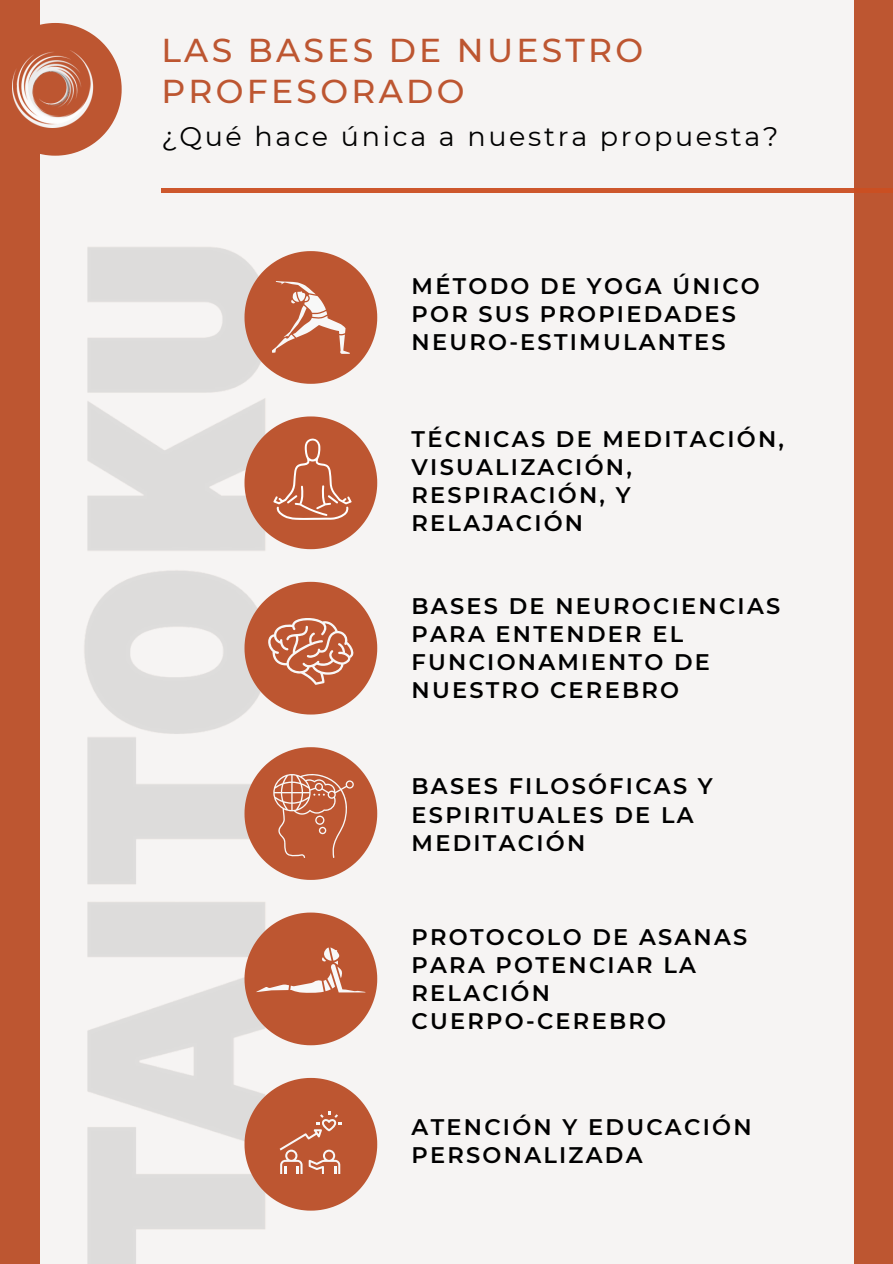
<style>
.page{position:relative;width:893px;height:1264px;background:#fff}
.page>*{position:absolute;margin:0;border:0;box-sizing:border-box;transform-origin:0 0}
.t1{font:500 33px/40.5px "Montserrat";letter-spacing:.1em;color:#bd5631}
.t2{font:27px "Montserrat";letter-spacing:.1em;color:#000}
.t3{font:600 22.5px/28.2px "Montserrat";letter-spacing:.1em;color:#000}
</style>
<div class="page">
<div style="left:0;top:0;width:892px;height:1263px;background:#bd5631"></div>
<div style="left:40px;top:0;width:813px;height:1263px;background:#f8f8f8"></div>
<hr style="left:161px;top:188px;width:731px;height:4px;background:#cd572c">
<svg style="left:12px;top:23px;width:110px;height:133px"></svg>
<img style="left:13px;top:51px;width:84px;height:76px">
<img style="left:84px;top:246px;width:182px;height:1017px">
<svg style="left:244px;top:1077px;width:133px;height:133px"></svg>
<svg style="left:244px;top:912px;width:133px;height:133px"></svg>
<svg style="left:244px;top:251px;width:133px;height:133px"></svg>
<svg style="left:244px;top:582px;width:133px;height:132px"></svg>
<svg style="left:244px;top:747px;width:133px;height:132px"></svg>
<svg style="left:244px;top:416px;width:133px;height:133px"></svg>
<p class="t1" style="left:161px;top:30px;width:483px">LAS BASES DE NUESTRO<br>PROFESORADO</p>
<p class="t2" style="left:161px;top:120px;width:618px">¿Qué hace única a nuestra propuesta?</p>
<p class="t3" style="left:411px;top:272px;width:350px">MÉTODO DE YOGA ÚNICO<br>POR SUS PROPIEDADES<br>NEURO-ESTIMULANTES</p>
<p class="t3" style="left:411px;top:424px;width:374px">TÉCNICAS DE MEDITACIÓN,<br>VISUALIZACIÓN,<br>RESPIRACIÓN, Y<br>RELAJACIÓN</p>
<p class="t3" style="left:411px;top:592px;width:370px">BASES DE NEUROCIENCIAS<br>PARA ENTENDER EL<br>FUNCIONAMIENTO DE<br>NUESTRO CEREBRO</p>
<p class="t3" style="left:411px;top:772px;width:303px">BASES FILOSÓFICAS Y<br>ESPIRITUALES DE LA<br>MEDITACIÓN</p>
<p class="t3" style="left:411px;top:922px;width:337px">PROTOCOLO DE ASANAS<br>PARA POTENCIAR LA<br>RELACIÓN</p>
<p class="t3" style="left:411px;top:1007px;width:256px">CUERPO-CEREBRO</p>
<p class="t3" style="left:411px;top:1112px;width:341px">ATENCIÓN Y EDUCACIÓN<br>PERSONALIZADA</p>
</div>
